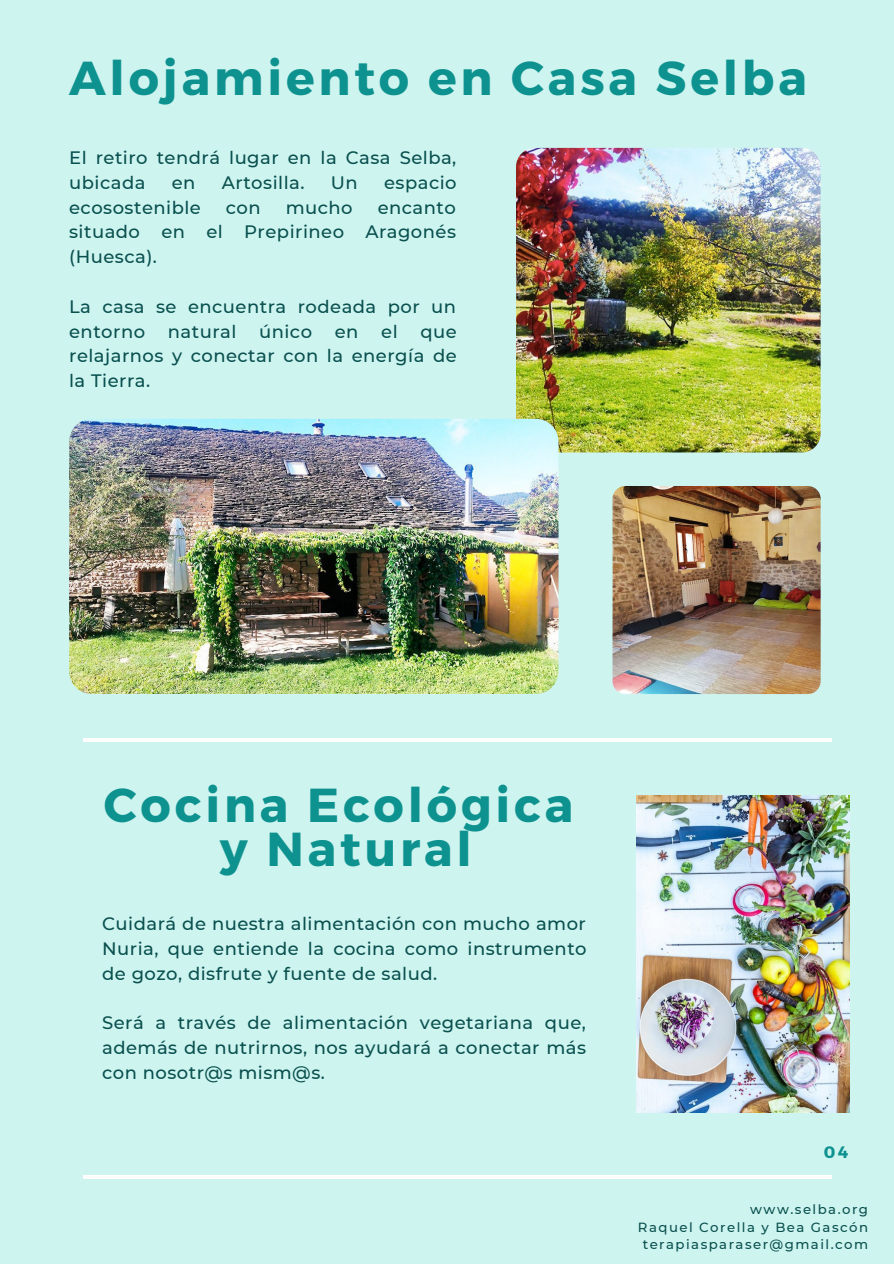
<style>
.page{position:relative;width:894px;height:1264px;background:#fff}
.page>*{position:absolute;margin:0;border:0;box-sizing:border-box;transform-origin:0 0}
.t1{font:700 47.55px "Montserrat";letter-spacing:.08em;color:#0e928f}
.t2{font:500 18px/24.8px "Montserrat";letter-spacing:.025em;color:#09504e;text-align:justify}
.t3{font:700 16.5px "Montserrat";color:#0e928f}
.t4{font:500 13.2px "Montserrat";letter-spacing:.11em;color:#09504e}
</style>
<div class="page">
<div style="left:0;top:0;width:893px;height:1263px;background:#cef4f0"></div>
<hr style="left:83px;top:1175px;width:748px;height:3px;background:#fff">
<hr style="left:83px;top:738px;width:748px;height:3px;background:#fff">
<img style="left:636px;top:796px;width:213px;height:316px">
<img style="left:516px;top:148px;width:304px;height:304px;border-radius:19px">
<img style="left:69px;top:419px;width:489px;height:275px;border-radius:23px">
<img style="left:612px;top:486px;width:208px;height:208px;border-radius:13px">
<p class="t1" style="left:69px;top:47px;width:739px">Alojamiento en Casa Selba</p>
<p class="t2" style="left:69px;top:145px;width:388px">El retiro tendrá lugar en la Casa Selba, ubicada</p>
<p class="t2" style="left:172px;top:170px;width:25px">en</p>
<p class="t2" style="left:222px;top:170px;width:84px">Artosilla.</p>
<p class="t2" style="left:331px;top:170px;width:28px">Un</p>
<p class="t2" style="left:384px;top:170px;width:74px">espacio</p>
<p class="t2" style="left:69px;top:195px;width:133px">ecosostenible</p>
<p class="t2" style="left:226px;top:195px;width:36px">con</p>
<p class="t2" style="left:285px;top:195px;width:68px">mucho</p>
<p class="t2" style="left:69px;top:195px;width:388px;text-indent:308px">encanto situado en el Prepirineo Aragonés (Huesca).</p>
<p class="t2" style="left:69px;top:294px;width:388px">La casa se encuentra rodeada por un entorno</p>
<p class="t2" style="left:168px;top:319px;width:70px">natural</p>
<p class="t2" style="left:259px;top:319px;width:54px">único</p>
<p class="t2" style="left:335px;top:319px;width:25px">en</p>
<p class="t2" style="left:381px;top:319px;width:18px">el</p>
<p class="t2" style="left:69px;top:319px;width:389px;text-indent:351px">que relajarnos y conectar con la energía de la Tierra.</p>
<p class="t1" style="left:104px;top:774px;width:471px">Cocina Ecológica</p>
<p class="t1" style="left:220px;top:818px;width:253px">y Natural</p>
<p class="t2" style="left:102px;top:911px;width:486px">Cuidará de nuestra alimentación con mucho amor Nuria, que entiende la cocina como instrumento de gozo, disfrute y fuente de salud.</p>
<p class="t2" style="left:102px;top:1010px;width:485px">Será a través de alimentación vegetariana que, además de nutrirnos, nos ayudará a conectar más con nosotr@s mism@s.</p>
<p class="t3" style="left:823px;top:1141px;width:26px">04</p>
<p class="t4" style="left:750px;top:1200px;width:119px">www.selba.org</p>
<p class="t4" style="left:637px;top:1218px;width:231px">Raquel Corella y Bea Gascón</p>
<p class="t4" style="left:642px;top:1236px;width:227px">terapiasparaser@gmail.com</p>
</div>
